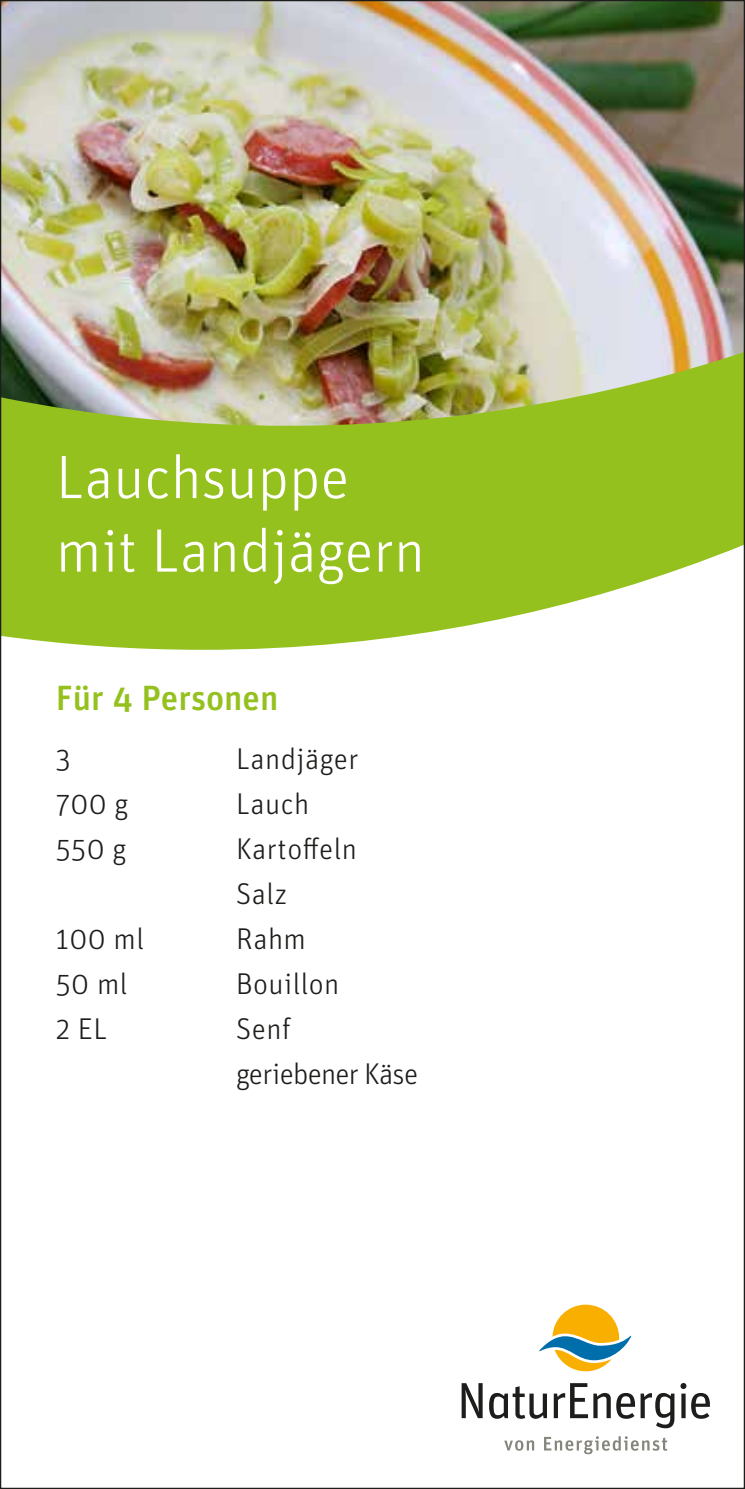
<style>
.page{position:relative;width:745px;height:1489px;background:#fff}
.page>*{position:absolute;margin:0;border:0;box-sizing:border-box;transform-origin:0 0}
.t1{font:300 61.25px/73.5px "Unit OT";color:#fff}
.t2{font:500 35px "Unit OT";color:#95c11f}
.t3{font:300 30px/45px "Unit OT";letter-spacing:.015em;color:#1d1d1b}
.t4{font:300 30px/45px "Unit OT";letter-spacing:-.025em;color:#1d1d1b}
</style>
<div class="page">
<img style="left:3px;top:3px;width:738px;height:349px">
<svg style="left:504px;top:1436px;width:163px;height:17px"></svg>
<svg style="left:539px;top:1304px;width:91px;height:67px"></svg>
<svg style="left:461px;top:1383px;width:21px;height:34px"></svg>
<svg style="left:489px;top:1386px;width:57px;height:32px"></svg>
<svg style="left:593px;top:1393px;width:17px;height:24px"></svg>
<svg style="left:616px;top:1393px;width:18px;height:25px"></svg>
<svg style="left:640px;top:1393px;width:34px;height:34px"></svg>
<svg style="left:680px;top:1383px;width:29px;height:35px"></svg>
<svg style="left:553px;top:1383px;width:34px;height:34px"></svg>
<svg style="left:3px;top:352px;width:738px;height:297px;fill:#95c11f"></svg>
<h1 class="t1" style="left:56px;top:441px;width:370px">Lauchsuppe mit Landjägern</h1>
<p class="t2" style="left:56px;top:676px;width:224px">Für 4 Personen</p>
<p class="t3" style="left:56px;top:736px;width:16px">3</p>
<p class="t3" style="left:236px;top:736px;width:124px">Landjäger</p>
<p class="t3" style="left:56px;top:781px;width:74px">700 g</p>
<p class="t3" style="left:236px;top:781px;width:75px">Lauch</p>
<p class="t3" style="left:56px;top:826px;width:72px">550 g</p>
<p class="t3" style="left:236px;top:826px;width:122px">Kartoffeln<br>Salz</p>
<p class="t3" style="left:56px;top:916px;width:90px">100 ml</p>
<p class="t3" style="left:236px;top:916px;width:71px">Rahm</p>
<p class="t3" style="left:56px;top:961px;width:73px">50 ml</p>
<p class="t3" style="left:236px;top:961px;width:105px">Bouillon</p>
<p class="t3" style="left:56px;top:1006px;width:53px">2 EL</p>
<p class="t4" style="left:236px;top:1006px;width:183px">Senf geriebener Käse</p>
</div>
